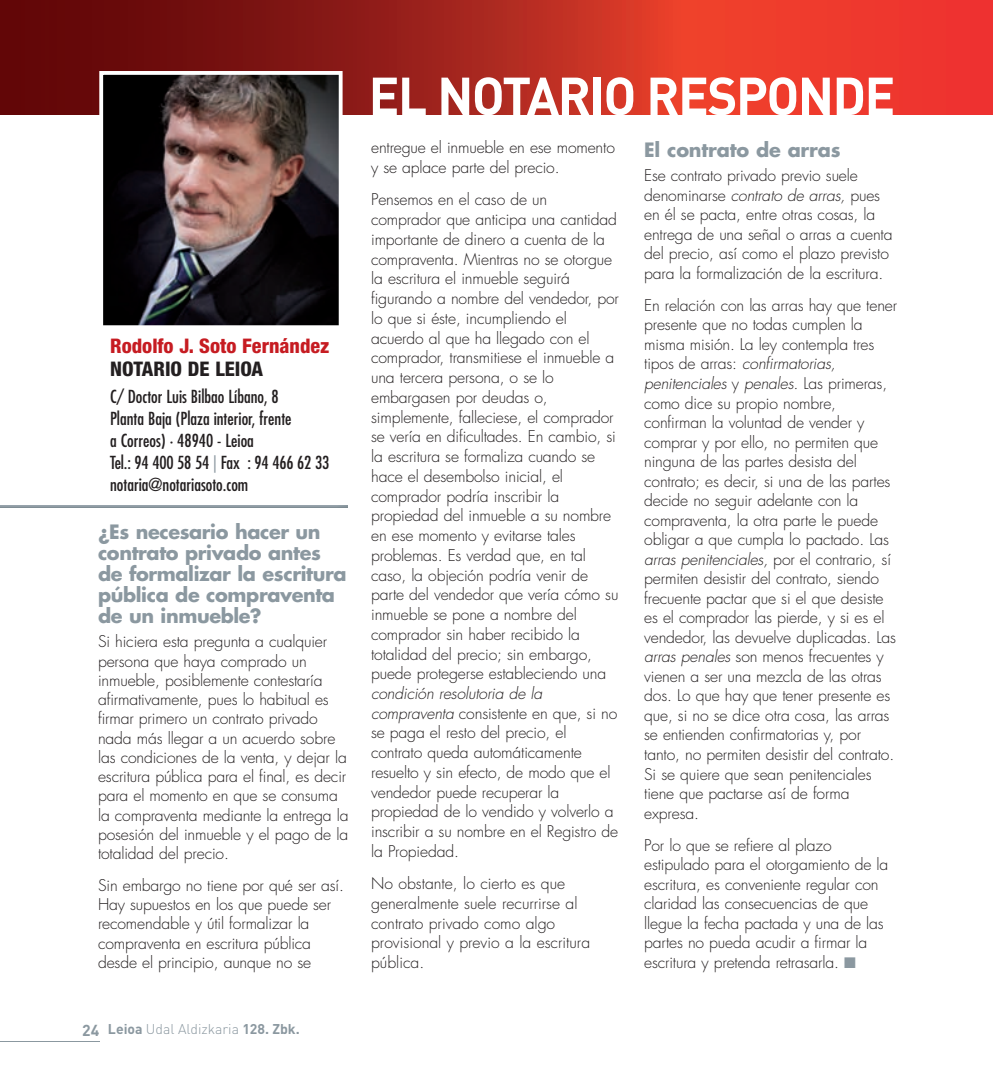
<style>
.page{position:relative;width:993px;height:1092px;background:#fff}
.page>*{position:absolute;margin:0;border:0;box-sizing:border-box;transform-origin:0 0}
.t1{font:700 52.5px "DIN";letter-spacing:-.03em;color:#fff}
.t2{font:800 condensed 20.12px "Helvetica Neue";color:#c61c22}
.t3{font:800 condensed 20.12px "Helvetica Neue";color:#231f20}
.t4{font:700 19.25px/21px "Futura";letter-spacing:-.02em;color:#8b98a0}
.t5{font:condensed 17.5px/21.9px "Futura";color:#231f20}
.t6{font:300 15.75px/19.8px "Futura";letter-spacing:-.01em;color:#231f20}
.t7{font:300 14px "DIN";color:#8b98a0}
.s1{color:#8b98a0}
.s2{font-weight:700;font-size:15.75px}
.s3{font-weight:700}
.s4{font-style:italic}
</style>
<div class="page">
<hr style="left:0;top:1040px;width:99px;height:1px;background:#8b98a0">
<svg style="left:0;top:0;width:992px;height:114px;background:#b5281f"></svg>
<svg style="left:99px;top:505px;width:249px;height:3px"></svg>
<img style="left:99px;top:71px;width:243px;height:255px">
<img style="left:0;top:505px;width:347px;height:2px">
<p class="t2" style="left:110px;top:333px;width:221px">Rodolfo J. Soto Fernández</p>
<p class="t3" style="left:110px;top:356px;width:154px">NOTARIO DE LEIOA</p>
<p class="t5" style="left:110px;top:386px;width:220px">C/ Doctor Luis Bilbao Líbano, 8<br>Planta Baja (Plaza interior, frente<br>a Correos) · 48940 - Leioa<br>Tel.: 94 400 58 54 <span class="s1">|</span> Fax : 94 466 62 33 notaria@notariasoto.com</p>
<p class="t4" style="left:98px;top:521px;width:250px">¿Es necesario hacer un contrato privado antes de formalizar la escritura pública de compraventa de un inmueble?</p>
<p class="t6" style="left:98px;top:632px;width:252px;line-height:19.2px">Si hiciera esta pregunta a cualquier persona que haya comprado un inmueble, posiblemente contestaría afirmativamente, pues lo habitual es firmar primero un contrato privado nada más llegar a un acuerdo sobre las condiciones de la venta, y dejar la escritura pública para el final, es decir para el momento en que se consuma la compraventa mediante la entrega la posesión del inmueble y el pago de la totalidad del precio.</p>
<p class="t6" style="left:98px;top:875px;width:247px;line-height:19.2px">Sin embargo no tiene por qué ser así.<br>Hay supuestos en los que puede ser recomendable y útil formalizar la compraventa en escritura pública desde el principio, aunque no se</p>
<p class="t7" style="left:82px;top:1020px;width:219px"><span class="s2">24</span> <span class="s3">LEIOA</span> Udal Aldizkaria <span class="s3">128. ZBK.</span></p>
<h1 class="t1" style="left:368px;top:62px;width:528px">EL NOTARIO RESPONDE</h1>
<p class="t6" style="left:371px;top:138px;width:245px">entregue el inmueble en ese momento y se aplace parte del precio.</p>
<p class="t6" style="left:371px;top:190px;width:249px">Pensemos en el caso de un comprador que anticipa una cantidad importante de dinero a cuenta de la compraventa. Mientras no se otorgue la escritura el inmueble seguirá figurando a nombre del vendedor, por lo que si éste, incumpliendo el acuerdo al que ha llegado con el comprador, transmitiese el inmueble a una tercera persona, o se lo embargasen por deudas o, simplemente, falleciese, el comprador se vería en dificultades. En cambio, si la escritura se formaliza cuando se hace el desembolso inicial, el comprador podría inscribir la propiedad del inmueble a su nombre en ese momento y evitarse tales problemas. Es verdad que, en tal caso, la objeción podría venir de parte del vendedor que vería cómo su inmueble se pone a nombre del comprador sin haber recibido la totalidad del precio; sin embargo, puede protegerse estableciendo una</p>
<p class="t6" style="left:371px;top:683px;width:248px"><span class="s4">condición resolutoria de la compraventa</span> consistente en que, si no se paga el resto del precio, el contrato queda automáticamente resuelto y sin efecto, de modo que el vendedor puede recuperar la propiedad de lo vendido y volverlo a inscribir a su nombre en el Registro de la Propiedad.</p>
<p class="t6" style="left:371px;top:873px;width:220px">No obstante, lo cierto es que generalmente suele recurrirse al contrato privado como algo provisional y previo a la escritura pública.</p>
<p class="t4" style="left:644px;top:139px;width:198px">El contrato de arras</p>
<p class="t6" style="left:644px;top:166px;width:250px">Ese contrato privado previo suele denominarse <span class="s4">contrato de arras,</span> pues en él se pacta, entre otras cosas, la entrega de una señal o arras a cuenta del precio, así como el plazo previsto para la formalización de la escritura.</p>
<p class="t6" style="left:644px;top:296px;width:254px">En relación con las arras hay que tener presente que no todas cumplen la misma misión. La ley contempla tres tipos de arras: <span class="s4">confirmatorias, penitenciales</span> y <span class="s4">penales.</span> Las primeras, como dice su propio nombre, confirman la voluntad de vender y comprar y por ello, no permiten que ninguna de las partes desista del contrato; es decir, si una de las partes decide no seguir adelante con la compraventa, la otra parte le puede obligar a que cumpla lo pactado. Las <span class="s4">arras penitenciales,</span> por el contrario, sí permiten desistir del contrato, siendo frecuente pactar que si el que desiste es el comprador las pierde, y si es el vendedor, las devuelve duplicadas. Las <span class="s4">arras penales</span> son menos frecuentes y vienen a ser una mezcla de las otras dos. Lo que hay que tener presente es que, si no se dice otra cosa, las arras se entienden confirmatorias y, por tanto, no permiten desistir del contrato.<br>Si se quiere que sean penitenciales tiene que pactarse así de forma expresa.</p>
<p class="t6" style="left:644px;top:835px;width:245px">Por lo que se refiere al plazo estipulado para el otorgamiento de la escritura, es conveniente regular con claridad las consecuencias de que llegue la fecha pactada y una de las partes no pueda acudir a firmar la escritura y pretenda retrasarla. <span class="s1">■</span></p>
</div>
